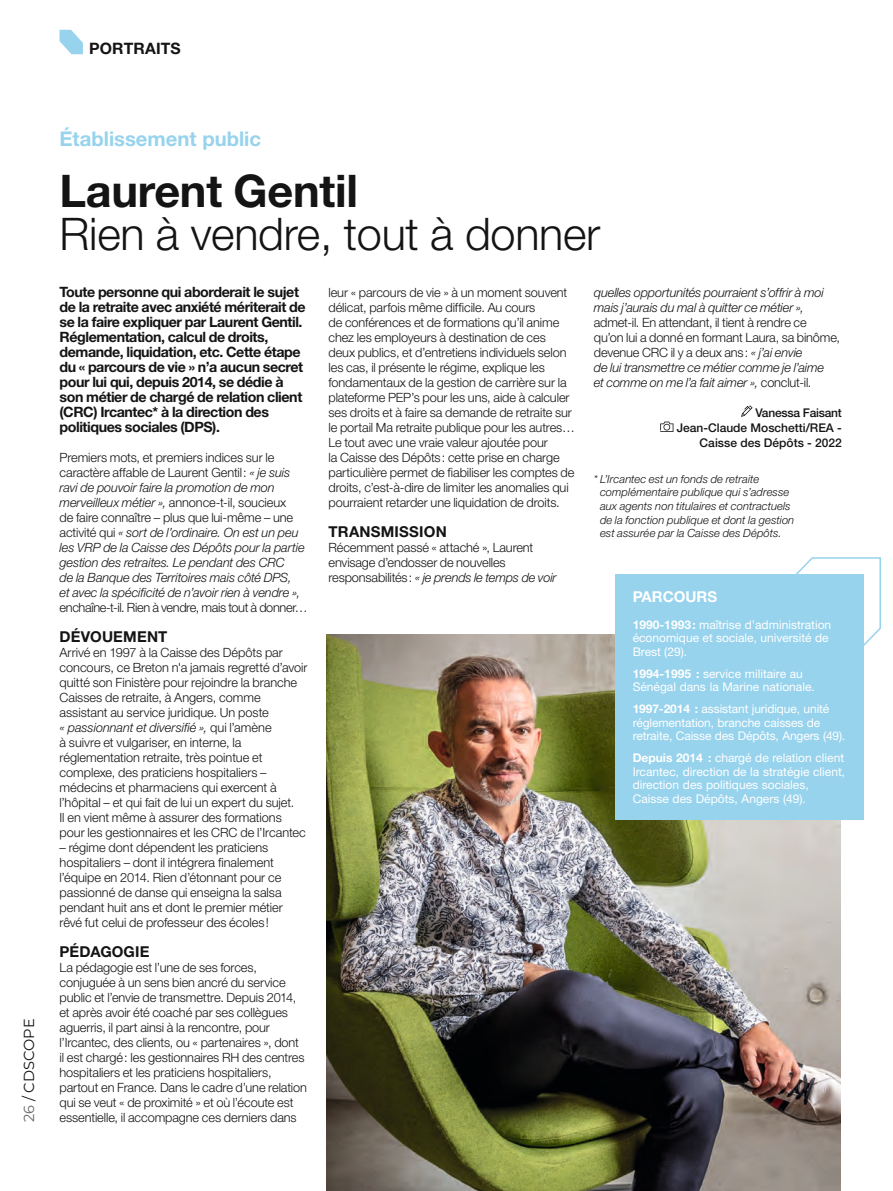
<style>
.page{position:relative;width:893px;height:1191px;background:#fff}
.page>*{position:absolute;margin:0;border:0;box-sizing:border-box;transform-origin:0 0}
.t1{font:300 45px "Helvetica Neue LT Std";letter-spacing:-.005em;color:#131413}
.t2{font:700 45px "Helvetica Neue LT Std";letter-spacing:-.005em;color:#131413}
.t3{font:700 20.25px "Helvetica Neue LT Std";color:#97d3ed}
.t4{font:700 15.75px "Helvetica Neue LT Std";letter-spacing:.005em;color:#131413}
.t5{font:700 15px "Helvetica Neue LT Std";letter-spacing:.015em;color:#131413}
.t6{font:700 15px "Helvetica Neue LT Std";color:#fff}
.t7{font:14.55px "Montserrat";color:#131413}
.t8{font:700 14.25px/15px "Helvetica Neue LT Std";letter-spacing:-.03em;color:#131413}
.t9{font:300 12.75px/15px "Helvetica Neue LT Std";letter-spacing:-.005em;color:#131413}
.t10{font:italic 300 12.75px/15px "Helvetica Neue LT Std";letter-spacing:-.01em;color:#131413}
.t11{font:300 12.75px "Helvetica Neue LT Std";letter-spacing:-.025em;color:#131413}
.t12{font:12px/13.5px "Helvetica Neue LT Std";color:#fff}
.t13{font:500 12px/15px "Helvetica Neue LT Std";color:#131413;text-align:right}
.t14{font:italic 300 11.25px/13.5px "Helvetica Neue LT Std";letter-spacing:.005em;color:#131413}
.s1{color:#686867}
.s2{font-style:italic}
.s3{font-style:normal}
.s4{font-weight:700}
</style>
<div class="page">
<img style="left:327px;top:634px;width:513px;height:557px">
<svg style="left:796px;top:557px;width:85px;height:89px"></svg>
<div style="left:616px;top:574px;width:248px;height:245px;background:#97d3ed"></div>
<svg style="left:741px;top:405px;width:12px;height:12px"></svg>
<svg style="left:660px;top:421px;width:13px;height:11px"></svg>
<svg style="left:60px;top:30px;width:23px;height:24px"></svg>
<p class="t4" style="left:89px;top:39px;width:93px">PORTRAITS</p>
<p class="t7" style="left:19px;top:1122px;width:105px;rotate:-90deg"><span class="s1">26</span> / CDSCOPE</p>
<h2 class="t3" style="left:60px;top:127px;width:203px">Établissement public</h2>
<h1 class="t2" style="left:60px;top:163px;width:300px">Laurent Gentil</h1>
<h1 class="t1" style="left:60px;top:207px;width:542px">Rien à vendre, tout à donner</h1>
<p class="t9" style="left:328px;top:285px;width:248px">leur « parcours de vie » à un moment souvent délicat, parfois même difficile. Au cours<br>de conférences et de formations qu’il anime chez les employeurs à destination de ces deux publics, et d’entretiens individuels selon les cas, il présente le régime, explique les fondamentaux de la gestion de carrière sur la plateforme PEP’s pour les uns, aide à calculer ses droits et à faire sa demande de retraite sur le portail Ma retraite publique pour les autres… Le tout avec une vraie valeur ajoutée pour<br>la Caisse des Dépôts: cette prise en charge particulière permet de fiabiliser les comptes de droits, c’est-à-dire de limiter les anomalies qui pourraient retarder une liquidation de droits.</p>
<p class="t5" style="left:328px;top:522px;width:120px">TRANSMISSION</p>
<p class="t9" style="left:328px;top:540px;width:230px">Récemment passé « attaché », Laurent envisage d’endosser de nouvelles responsabilités: <span class="s2">« je prends le temps de voir</span></p>
<p class="t8" style="left:60px;top:284px;width:248px">Toute personne qui aborderait le sujet de la retraite avec anxiété mériterait de se la faire expliquer par Laurent Gentil.<br>Réglementation, calcul de droits, demande, liquidation, etc. Cette étape du « parcours de vie » n’a aucun secret pour lui qui, depuis 2014, se dédie à son métier de chargé de relation client (CRC) Ircantec* à la direction des politiques sociales (DPS).</p>
<p class="t10" style="left:60px;top:450px;width:247px"><span class="s3">Premiers mots, et premiers indices sur le caractère affable de Laurent Gentil:</span> « je suis ravi de pouvoir faire la promotion de mon merveilleux métier », <span class="s3">annonce-t-il, soucieux<br>de faire connaître – plus que lui-même – une activité qui</span> « sort de l’ordinaire. On est un peu les VRP de la Caisse des Dépôts pour la partie gestion des retraites. Le pendant des CRC<br>de la Banque des Territoires mais côté DPS, et avec la spécificité de n’avoir rien à vendre »,</p>
<p class="t11" style="left:60px;top:599px;width:250px">enchaîne-t-il. Rien à vendre, mais tout à donner…</p>
<p class="t5" style="left:60px;top:627px;width:109px">DÉVOUEMENT</p>
<p class="t9" style="left:60px;top:645px;width:250px">Arrivé en 1997 à la Caisse des Dépôts par concours, ce Breton n'a jamais regretté d’avoir quitté son Finistère pour rejoindre la branche Caisses de retraite, à Angers, comme assistant au service juridique. Un poste<br><span class="s2">« passionnant et diversifié »,</span> qui l’amène<br>à suivre et vulgariser, en interne, la réglementation retraite, très pointue et complexe, des praticiens hospitaliers – médecins et pharmaciens qui exercent à l’hôpital – et qui fait de lui un expert du sujet.<br>Il en vient même à assurer des formations pour les gestionnaires et les CRC de l’Ircantec</p>
<p class="t9" style="left:60px;top:839px;width:225px">– régime dont dépendent les praticiens hospitaliers – dont il intégrera finalement l’équipe en 2014. Rien d’étonnant pour ce passionné de danse qui enseigna la salsa pendant huit ans et dont le premier métier rêvé fut celui de professeur des écoles!</p>
<p class="t5" style="left:60px;top:942px;width:92px">PÉDAGOGIE</p>
<p class="t9" style="left:60px;top:960px;width:249px">La pédagogie est l’une de ses forces, conjuguée à un sens bien ancré du service public et l’envie de transmettre. Depuis 2014, et après avoir été coaché par ses collègues aguerris, il part ainsi à la rencontre, pour l’Ircantec, des clients, ou « partenaires », dont<br>il est chargé: les gestionnaires RH des centres hospitaliers et les praticiens hospitaliers, partout en France. Dans le cadre d’une relation qui se veut « de proximité » et où l’écoute est essentielle, il accompagne ces derniers dans</p>
<p class="t10" style="left:594px;top:285px;width:231px">quelles opportunités pourraient s’offrir à moi mais j’aurais du mal à quitter ce métier »,</p>
<p class="t9" style="left:594px;top:314px;width:248px">admet-il. En attendant, il tient à rendre ce<br>qu’on lui a donné en formant Laura, sa binôme, devenue CRC il y a deux ans: <span class="s2">« j’ai envie<br>de lui transmettre ce métier comme je l’aime<br>et comme on me l’a fait aimer »,</span> conclut-il.</p>
<p class="t13" style="left:677px;top:405px;width:167px">Vanessa Faisant<br>Jean-Claude Moschetti/REA -<br>Caisse des Dépôts - 2022</p>
<p class="t14" style="left:600px;top:472px;width:196px;text-indent:-6px">* L’Ircantec est un fonds de retraite complémentaire publique qui s’adresse aux agents non titulaires et contractuels de la fonction publique et dont la gestion est assurée par la Caisse des Dépôts.</p>
<p class="t6" style="left:633px;top:587px;width:86px">PARCOURS</p>
<p class="t12" style="left:633px;top:617px;width:200px"><span class="s4">1990-1993:</span> maîtrise d’administration économique et sociale, université de<br>Brest (29).</p>
<p class="t12" style="left:633px;top:666px;width:184px"><span class="s4">1994-1995 :</span> service militaire au<br>Sénégal dans la Marine nationale.</p>
<p class="t12" style="left:633px;top:702px;width:214px"><span class="s4">1997-2014 :</span> assistant juridique, unité réglementation, branche caisses de retraite, Caisse des Dépôts, Angers (49).</p>
<p class="t12" style="left:633px;top:751px;width:214px"><span class="s4">Depuis 2014 :</span> chargé de relation client Ircantec, direction de la stratégie client, direction des politiques sociales, Caisse des Dépôts, Angers (49).</p>
</div>
